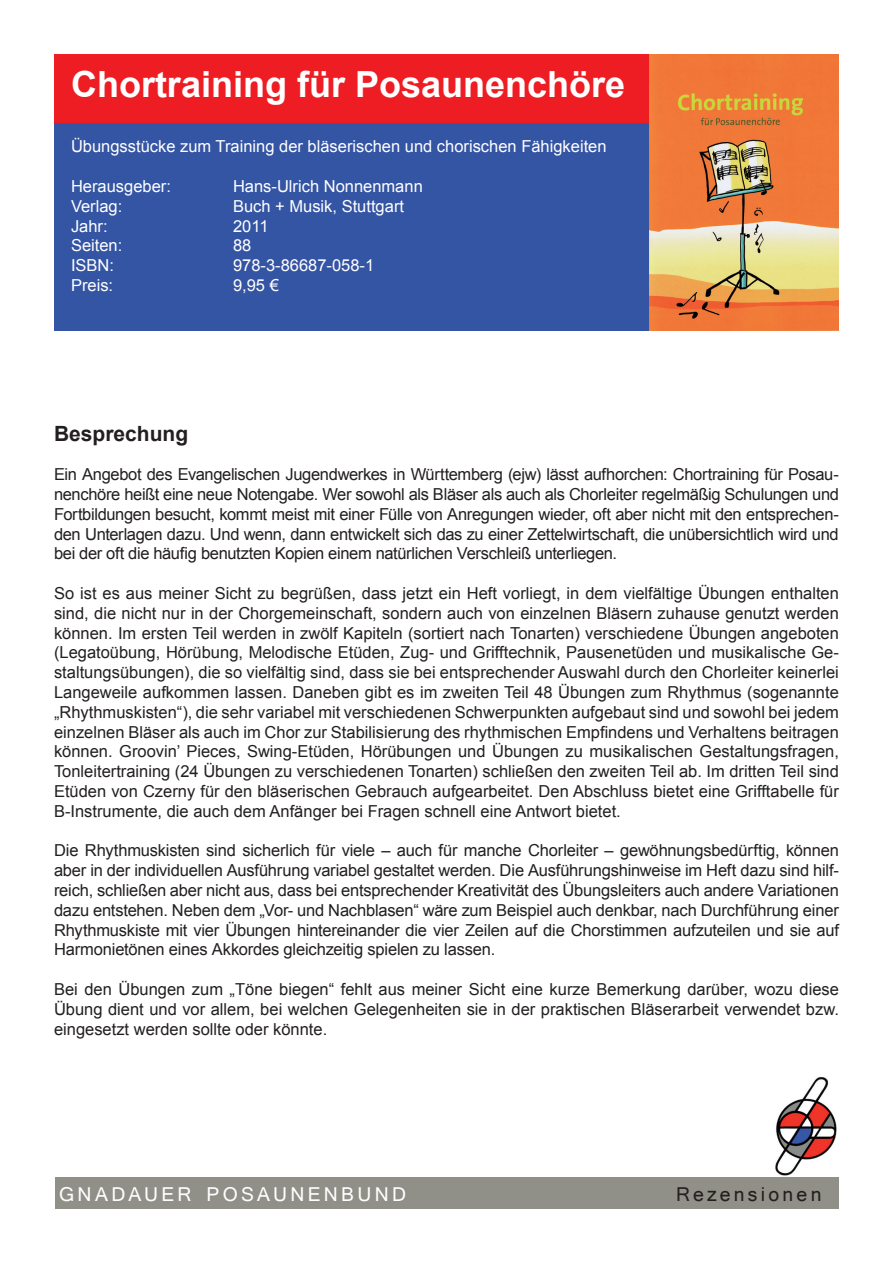
<style>
.page{position:relative;width:893px;height:1263px;background:#fff}
.page>*{position:absolute;margin:0;border:0;box-sizing:border-box;transform-origin:0 0}
.t1{font:700 36px "Arial";color:#fff}
.t2{font:21px "Shruti";letter-spacing:.16em;color:#fff}
.t3{font:700 21px "Arial";color:#231f20}
.t4{font:21px "Shruti";letter-spacing:.155em;color:#231f20}
.t5{font:16.5px/19.8px "Arial";color:#231f20;text-align:justify}
.t6{font:16.5px "Arial";color:#fff}
</style>
<div class="page">
<div style="left:54px;top:54px;width:780px;height:69px;background:#ee1d23"></div>
<div style="left:54px;top:123px;width:780px;height:207px;background:#3454a4"></div>
<div style="left:56px;top:1177px;width:783px;height:32px;background:#919088"></div>
<img style="left:775px;top:1077px;width:62px;height:99px">
<img style="left:650px;top:54px;width:189px;height:276px">
<h1 class="t1" style="left:71px;top:61px;width:556px">Chortraining für Posaunenchöre</h1>
<p class="t6" style="left:71px;top:136px;width:537px">Übungsstücke zum Training der bläserischen und chorischen Fähigkeiten</p>
<p class="t6" style="left:71px;top:175px;width:101px">Herausgeber:</p>
<p class="t6" style="left:233px;top:175px;width:191px">Hans-Ulrich Nonnenmann</p>
<p class="t6" style="left:71px;top:195px;width:53px">Verlag:</p>
<p class="t6" style="left:233px;top:195px;width:173px">Buch + Musik, Stuttgart</p>
<p class="t6" style="left:71px;top:215px;width:38px">Jahr:</p>
<p class="t6" style="left:233px;top:215px;width:37px">2011</p>
<p class="t6" style="left:71px;top:235px;width:53px">Seiten:</p>
<p class="t6" style="left:233px;top:235px;width:20px">88</p>
<p class="t6" style="left:71px;top:255px;width:45px">ISBN:</p>
<p class="t6" style="left:233px;top:255px;width:143px">978-3-86687-058-1</p>
<p class="t6" style="left:71px;top:274px;width:44px">Preis:</p>
<p class="t6" style="left:233px;top:274px;width:47px">9,95 €</p>
<p class="t3" style="left:54px;top:419px;width:136px">Besprechung</p>
<p class="t5" style="left:54px;top:465px;width:787px">Ein Angebot des Evangelischen Jugendwerkes in Württemberg (ejw) lässt aufhorchen: Chortraining für Posau&shy;nenchöre heißt eine neue Notengabe. Wer sowohl als Bläser als auch als Chorleiter regelmäßig Schulungen und Fortbildungen besucht, kommt meist mit einer Fülle von Anregungen wieder, oft aber nicht mit den entsprechen&shy;den Unterlagen dazu. Und wenn, dann entwickelt sich das zu einer Zettelwirtschaft, die unübersichtlich wird und bei der oft die häufig benutzten Kopien einem natürlichen Verschleiß unterliegen.</p>
<p class="t5" style="left:54px;top:583px;width:786px">So ist es aus meiner Sicht zu begrüßen, dass jetzt ein Heft vorliegt, in dem vielfältige Übungen enthalten sind, die nicht nur in der Chorgemeinschaft, sondern auch von einzelnen Bläsern zuhause genutzt werden können. Im ersten Teil werden in zwölf Kapiteln (sortiert nach Tonarten) verschiedene Übungen angeboten (Legatoübung, Hörübung, Melodische Etüden, Zug- und Grifftechnik, Pausenetüden und musikalische Ge&shy;staltungsübungen), die so vielfältig sind, dass sie bei entsprechender Auswahl durch den Chorleiter keinerlei Langeweile aufkommen lassen. Daneben gibt es im zweiten Teil 48 Übungen zum Rhythmus (sogenannte „Rhythmuskisten“), die sehr variabel mit verschiedenen Schwerpunkten aufgebaut sind und sowohl bei jedem einzelnen Bläser als auch im Chor zur Stabilisierung des rhythmischen Empfindens und Verhaltens beitragen können. Groovin’ Pieces, Swing-Etüden, Hörübungen und Übungen zu musikalischen Gestaltungsfragen, Tonleitertraining (24 Übungen zu verschiedenen Tonarten) schließen den zweiten Teil ab. Im dritten Teil sind Etüden von Czerny für den bläserischen Gebrauch aufgearbeitet. Den Abschluss bietet eine Grifftabelle für B-Instrumente, die auch dem Anfänger bei Fragen schnell eine Antwort bietet.</p>
<p class="t5" style="left:54px;top:841px;width:786px">Die Rhythmuskisten sind sicherlich für viele – auch für manche Chorleiter – gewöhnungsbedürftig, können aber in der individuellen Ausführung variabel gestaltet werden. Die Ausführungshinweise im Heft dazu sind hilf&shy;reich, schließen aber nicht aus, dass bei entsprechender Kreativität des Übungsleiters auch andere Variationen dazu entstehen. Neben dem „Vor- und Nachblasen“ wäre zum Beispiel auch denkbar, nach Durchführung einer Rhythmuskiste mit vier Übungen hintereinander die vier Zeilen auf die Chorstimmen aufzuteilen und sie auf Harmonietönen eines Akkordes gleichzeitig spielen zu lassen.</p>
<p class="t5" style="left:54px;top:979px;width:786px">Bei den Übungen zum „Töne biegen“ fehlt aus meiner Sicht eine kurze Bemerkung darüber, wozu diese Übung dient und vor allem, bei welchen Gelegenheiten sie in der praktischen Bläserarbeit verwendet bzw. eingesetzt werden sollte oder könnte.</p>
<p class="t2" style="left:59px;top:1181px;width:349px">GNADAUER POSAUNENBUND</p>
<p class="t4" style="left:676px;top:1181px;width:147px">Rezensionen</p>
</div>
